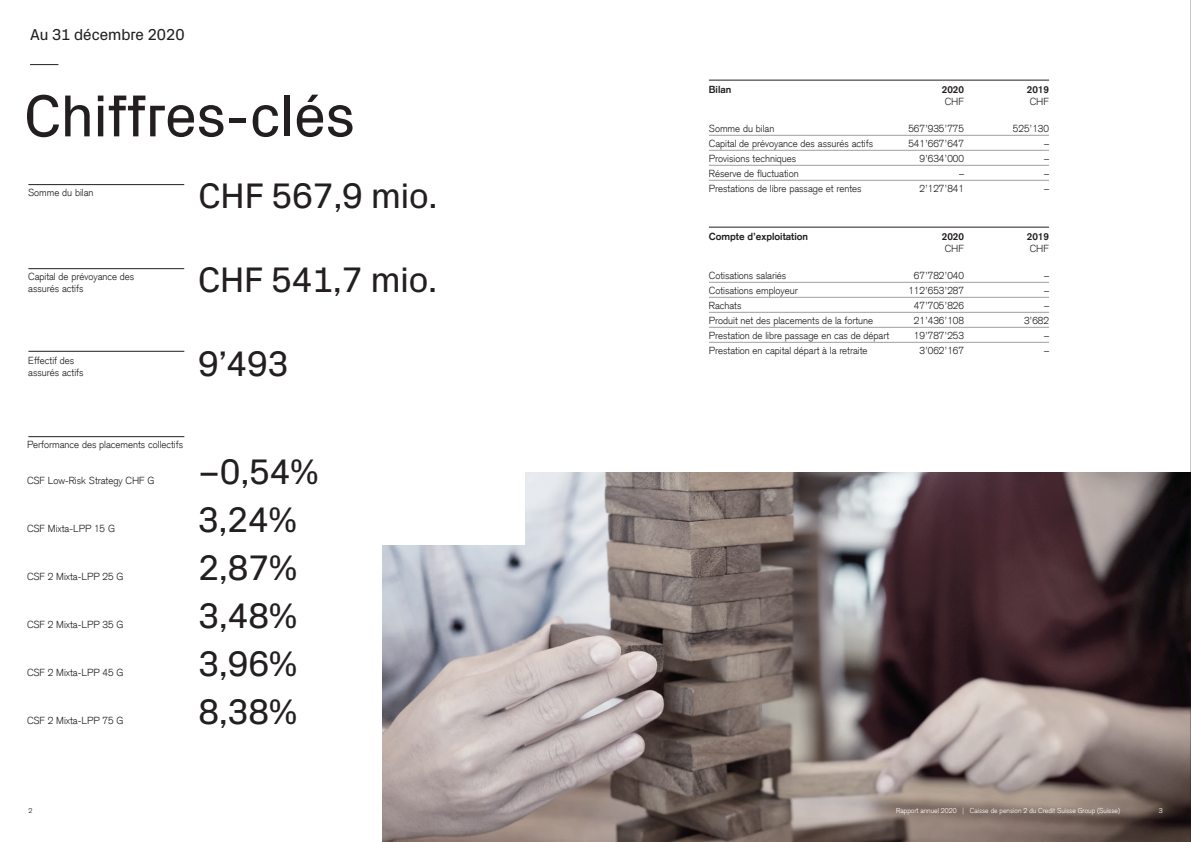
<style>
.page{position:relative;width:1191px;height:842px;background:#fff}
.page>*{position:absolute;margin:0;border:0;box-sizing:border-box;transform-origin:0 0}
.t1{font:60px "Credit Suisse Headline";color:#231f20}
.t2{font:36px/48px "Credit Suisse Headline";color:#231f20}
.t3{font:16px "Credit Suisse Headline";color:#231f20}
.t4{font:300 10px/12px "Credit Suisse Type";color:#231f20}
.t5{font:700 10px "Credit Suisse Type";color:#231f20}
.t6{font:300 7px "Credit Suisse Type";color:#fff}
.t7{font:300 7px "Credit Suisse Type";color:#231f20}
</style>
<div class="page">
<img style="left:383px;top:472px;width:807px;height:370px">
<div style="left:326px;top:418px;width:198px;height:126px;background:#fff"></div>
<svg style="left:30px;top:64px;width:28px;height:1px"></svg>
<svg style="left:1190px;top:0;width:1px;height:842px"></svg>
<hr style="left:28px;top:184px;width:156px;height:1px;background:#231f20">
<hr style="left:28px;top:268px;width:156px;height:1px;background:#231f20">
<hr style="left:28px;top:351px;width:156px;height:1px;background:#231f20">
<hr style="left:28px;top:436px;width:156px;height:1px;background:#231f20">
<hr style="left:709px;top:80px;width:340px;height:1px;background:#231f20">
<hr style="left:709px;top:135px;width:340px;height:1px;background:#9d9fa2">
<hr style="left:709px;top:150px;width:340px;height:1px;background:#9d9fa2">
<hr style="left:709px;top:165px;width:340px;height:1px;background:#9d9fa2">
<hr style="left:709px;top:180px;width:340px;height:1px;background:#9d9fa2">
<hr style="left:709px;top:227px;width:340px;height:1px;background:#231f20">
<hr style="left:709px;top:282px;width:340px;height:1px;background:#9d9fa2">
<hr style="left:709px;top:297px;width:340px;height:1px;background:#9d9fa2">
<hr style="left:709px;top:312px;width:340px;height:1px;background:#9d9fa2">
<hr style="left:709px;top:327px;width:340px;height:1px;background:#9d9fa2">
<hr style="left:709px;top:342px;width:340px;height:1px;background:#9d9fa2">
<h3 class="t3" style="left:30px;top:23px;width:156px">Au 31 décembre 2020</h3>
<h1 class="t1" style="left:24px;top:73px;width:332px">Chiffres-clés</h1>
<p class="t4" style="left:28px;top:187px;width:67px">Somme du bilan</p>
<h2 class="t2" style="left:198px;top:169px;width:240px">CHF 567,9 mio.</h2>
<p class="t4" style="left:28px;top:271px;width:108px">Capital de prévoyance des assurés actifs</p>
<h2 class="t2" style="left:198px;top:253px;width:240px">CHF 541,7 mio.</h2>
<p class="t4" style="left:28px;top:355px;width:57px">Effectif des assurés actifs</p>
<h2 class="t2" style="left:198px;top:337px;width:92px">9’493</h2>
<p class="t4" style="left:27px;top:439px;width:158px">Performance des placements collectifs</p>
<p class="t4" style="left:27px;top:475px;width:129px">CSF Low-Risk Strategy CHF G</p>
<p class="t4" style="left:27px;top:523px;width:89px">CSF Mixta-LPP 15 G</p>
<p class="t4" style="left:27px;top:571px;width:98px">CSF 2 Mixta-LPP 25 G</p>
<p class="t4" style="left:27px;top:619px;width:98px">CSF 2 Mixta-LPP 35 G</p>
<p class="t4" style="left:27px;top:667px;width:98px">CSF 2 Mixta-LPP 45 G</p>
<p class="t4" style="left:27px;top:715px;width:98px">CSF 2 Mixta-LPP 75 G</p>
<h2 class="t2" style="left:198px;top:445px;width:122px">–0,54%<br>3,24%<br>2,87%<br>3,48%<br>3,96%<br>8,38%</h2>
<p class="t5" style="left:709px;top:83px;width:24px">Bilan</p>
<p class="t5" style="left:941px;top:83px;width:24px">2020</p>
<p class="t5" style="left:1026px;top:83px;width:24px">2019</p>
<p class="t4" style="left:944px;top:95px;width:21px">CHF</p>
<p class="t4" style="left:1029px;top:95px;width:21px">CHF</p>
<p class="t4" style="left:709px;top:122px;width:67px">Somme du bilan</p>
<p class="t4" style="left:908px;top:122px;width:57px">567’935’775</p>
<p class="t4" style="left:1013px;top:122px;width:38px">525’130</p>
<p class="t4" style="left:709px;top:137px;width:166px">Capital de prévoyance des assurés actifs</p>
<p class="t4" style="left:908px;top:137px;width:57px">541’667’647</p>
<p class="t4" style="left:1044px;top:137px;width:6px">–</p>
<p class="t4" style="left:709px;top:152px;width:89px">Provisions techniques</p>
<p class="t4" style="left:919px;top:152px;width:46px">9’634’000</p>
<p class="t4" style="left:1044px;top:152px;width:6px">–</p>
<p class="t4" style="left:709px;top:167px;width:91px">Réserve de fluctuation</p>
<p class="t4" style="left:959px;top:167px;width:6px">–</p>
<p class="t4" style="left:1044px;top:167px;width:6px">–</p>
<p class="t4" style="left:709px;top:182px;width:154px">Prestations de libre passage et rentes</p>
<p class="t4" style="left:919px;top:182px;width:46px">2’127’841</p>
<p class="t4" style="left:1044px;top:182px;width:6px">–</p>
<p class="t5" style="left:709px;top:230px;width:101px">Compte d’exploitation</p>
<p class="t5" style="left:941px;top:230px;width:24px">2020</p>
<p class="t5" style="left:1026px;top:230px;width:24px">2019</p>
<p class="t4" style="left:944px;top:242px;width:21px">CHF</p>
<p class="t4" style="left:1029px;top:242px;width:21px">CHF</p>
<p class="t4" style="left:709px;top:269px;width:79px">Cotisations salariés</p>
<p class="t4" style="left:914px;top:269px;width:52px">67’782’040</p>
<p class="t4" style="left:1044px;top:269px;width:6px">–</p>
<p class="t4" style="left:709px;top:284px;width:90px">Cotisations employeur</p>
<p class="t4" style="left:908px;top:284px;width:57px">112’653’287</p>
<p class="t4" style="left:1044px;top:284px;width:6px">–</p>
<p class="t4" style="left:709px;top:299px;width:34px">Rachats</p>
<p class="t4" style="left:914px;top:299px;width:52px">47’705’826</p>
<p class="t4" style="left:1044px;top:299px;width:6px">–</p>
<p class="t4" style="left:709px;top:314px;width:166px">Produit net des placements de la fortune</p>
<p class="t4" style="left:914px;top:314px;width:52px">21’436’108</p>
<p class="t4" style="left:1024px;top:314px;width:27px">3’682</p>
<p class="t4" style="left:709px;top:329px;width:182px">Prestation de libre passage en cas de départ</p>
<p class="t4" style="left:914px;top:329px;width:52px">19’787’253</p>
<p class="t4" style="left:1044px;top:329px;width:6px">–</p>
<p class="t4" style="left:709px;top:344px;width:160px">Prestation en capital départ à la retraite</p>
<p class="t4" style="left:919px;top:344px;width:46px">3’062’167</p>
<p class="t4" style="left:1044px;top:344px;width:6px">–</p>
<p class="t7" style="left:28px;top:806px;width:5px">2</p>
<p class="t6" style="left:896px;top:806px;width:225px">Rapport annuel 2020 | Caisse de pension 2 du Credit Suisse Group (Suisse)</p>
<p class="t6" style="left:1158px;top:806px;width:5px">3</p>
</div>
